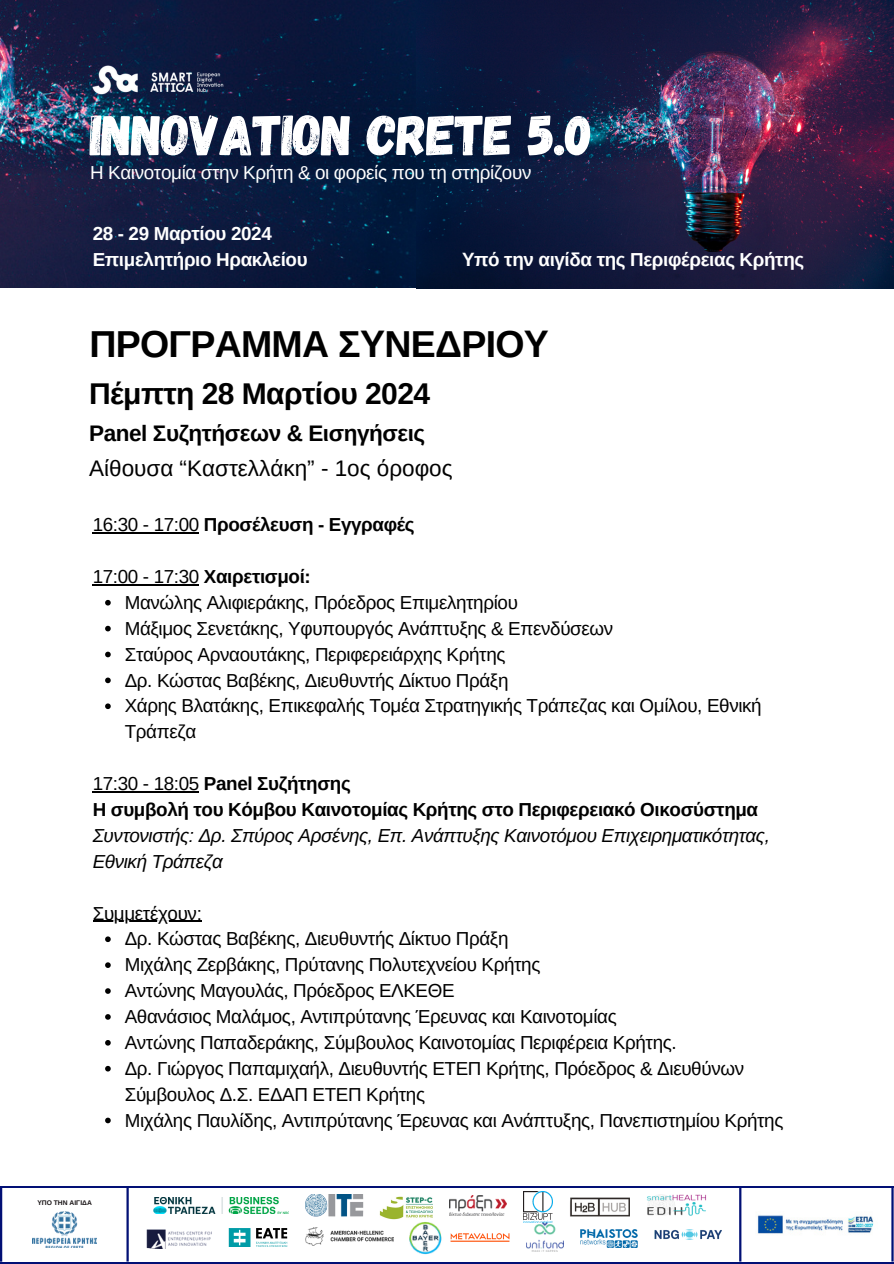
<style>
.page{position:relative;width:894px;height:1264px;background:#fff}
.page>*{position:absolute;margin:0;border:0;box-sizing:border-box;transform-origin:0 0}
.t1{font:56.85px "Gagalin";letter-spacing:-.02em;color:#fff}
.t2{font:700 37.5px "Arimo";letter-spacing:-.02em;color:#000}
.t3{font:700 30px "Arimo";letter-spacing:-.02em;color:#000}
.t4{font:22.5px "Arimo";color:#000}
.t5{font:700 22.5px "Arimo";letter-spacing:-.02em;color:#000}
.t6{font:18.75px/25.8px "Arimo";letter-spacing:-.02em;color:#000}
.t7{font:700 18.75px "Arimo";letter-spacing:-.02em;color:#000}
.t8{font:italic 18.75px/25.8px "Arimo";letter-spacing:-.02em;color:#000}
.t9{font:700 18.75px/25.8px "Arimo";letter-spacing:-.02em;color:#fff}
.t10{font:18.75px "Arimo";letter-spacing:-.02em;color:#fff}
.t11{font:700 6.75px "Arimo";color:#181315}
.s1{font-weight:400}
</style>
<div class="page">
<img style="left:0;top:0;width:416px;height:287px">
<img style="left:416px;top:0;width:477px;height:288px">
<img style="left:89px;top:42px;width:157px;height:64px">
<div style="left:0;top:1185px;width:893px;height:78px;background:linear-gradient(to right,#fefefe,#fff)"></div>
<div style="left:0;top:1187px;width:893px;height:74px;background:#fff"></div>
<hr style="left:739px;top:1187px;width:2px;height:74px;background:#021075">
<img style="left:757px;top:1215px;width:117px;height:19px">
<img style="left:305px;top:1194px;width:58px;height:23px">
<img style="left:570px;top:1197px;width:59px;height:19px">
<img style="left:449px;top:1195px;width:57px;height:20px">
<img style="left:409px;top:1214px;width:33px;height:41px">
<img style="left:451px;top:1233px;width:58px;height:9px">
<img style="left:526px;top:1222px;width:37px;height:29px">
<img style="left:146px;top:1229px;width:65px;height:19px">
<img style="left:647px;top:1194px;width:59px;height:22px">
<img style="left:379px;top:1196px;width:53px;height:23px">
<img style="left:305px;top:1227px;width:88px;height:18px">
<img style="left:229px;top:1228px;width:58px;height:18px">
<img style="left:523px;top:1191px;width:29px;height:30px">
<img style="left:154px;top:1197px;width:135px;height:16px">
<img style="left:580px;top:1229px;width:57px;height:18px">
<img style="left:654px;top:1229px;width:67px;height:11px">
<hr style="left:126px;top:1187px;width:3px;height:74px;background:#021075">
<img style="left:32px;top:1211px;width:65px;height:36px">
<hr style="left:0;top:1187px;width:2px;height:74px;background:#021075">
<hr style="left:891px;top:1187px;width:2px;height:74px;background:#021075">
<hr style="left:93px;top:532px;width:106px;height:1px;background:#000">
<hr style="left:93px;top:584px;width:106px;height:1px;background:#000">
<svg style="left:105px;top:600px;width:6px;height:5px"></svg>
<svg style="left:105px;top:625px;width:6px;height:6px"></svg>
<svg style="left:105px;top:651px;width:6px;height:6px"></svg>
<svg style="left:105px;top:677px;width:6px;height:6px"></svg>
<svg style="left:105px;top:703px;width:6px;height:6px"></svg>
<hr style="left:93px;top:791px;width:106px;height:1px;background:#000">
<hr style="left:93px;top:920px;width:108px;height:1px;background:#000">
<svg style="left:105px;top:936px;width:6px;height:6px"></svg>
<svg style="left:105px;top:962px;width:6px;height:5px"></svg>
<svg style="left:105px;top:988px;width:6px;height:5px"></svg>
<svg style="left:105px;top:1014px;width:6px;height:5px"></svg>
<svg style="left:105px;top:1040px;width:6px;height:5px"></svg>
<svg style="left:105px;top:1065px;width:6px;height:6px"></svg>
<svg style="left:105px;top:1117px;width:6px;height:6px"></svg>
<p class="t1" style="left:90px;top:98px;width:504px">INNOVATION CRETE 5.0</p>
<p class="t10" style="left:90px;top:162px;width:442px">Η Καινοτομία στην Κρήτη &amp; οι φορείς που τη στηρίζουν</p>
<h1 class="t9" style="left:93px;top:220px;width:216px">28 - 29 Μαρτίου 2024<br>Επιμελητήριο Ηρακλείου</h1>
<p class="t9" style="left:462px;top:246px;width:343px">Υπό την αιγίδα της Περιφέρειας Κρήτης</p>
<p class="t2" style="left:89px;top:323px;width:461px">ΠΡΟΓΡΑΜΜΑ ΣΥΝΕΔΡΙΟΥ</p>
<p class="t3" style="left:89px;top:377px;width:342px">Πέμπτη 28 Μαρτίου 2024</p>
<p class="t5" style="left:89px;top:420px;width:337px">Panel Συζητήσεων &amp; Εισηγήσεις</p>
<p class="t4" style="left:89px;top:455px;width:365px">Αίθουσα “Καστελλάκη” - 1ος όροφος</p>
<p class="t7" style="left:93px;top:514px;width:323px"><span class="s1">16:30 - 17:00</span> Προσέλευση - Εγγραφές</p>
<p class="t7" style="left:93px;top:566px;width:220px"><span class="s1">17:00 - 17:30</span> Χαιρετισμοί:</p>
<p class="t6" style="left:125px;top:589px;width:394px">Μανώλης Αλιφιεράκης, Πρόεδρος Επιμελητηρίου</p>
<p class="t6" style="left:125px;top:615px;width:490px">Μάξιμος Σενετάκης, Υφυπουργός Ανάπτυξης &amp; Επενδύσεων</p>
<p class="t6" style="left:125px;top:641px;width:382px">Σταύρος Αρναουτάκης, Περιφερειάρχης Κρήτης</p>
<p class="t6" style="left:125px;top:667px;width:385px">Δρ. Κώστας Βαβέκης, Διευθυντής Δίκτυο Πράξη</p>
<p class="t6" style="left:125px;top:693px;width:638px">Χάρης Βλατάκης, Επικεφαλής Τομέα Στρατηγικής Τράπεζας και Ομίλου, Εθνική<br>Τράπεζα</p>
<p class="t7" style="left:93px;top:773px;width:259px"><span class="s1">17:30 - 18:05</span> Panel Συζήτησης</p>
<p class="t7" style="left:93px;top:799px;width:666px">Η συμβολή του Κόμβου Καινοτομίας Κρήτης στο Περιφερειακό Οικοσύστημα</p>
<p class="t8" style="left:93px;top:822px;width:678px">Συντονιστής: Δρ. Σπύρος Αρσένης, Επ. Ανάπτυξης Καινοτόμου Επιχειρηματικότητας,<br>Εθνική Τράπεζα</p>
<p class="t6" style="left:93px;top:900px;width:111px">Συμμετέχουν:</p>
<p class="t6" style="left:125px;top:926px;width:385px">Δρ. Κώστας Βαβέκης, Διευθυντής Δίκτυο Πράξη</p>
<p class="t6" style="left:125px;top:951px;width:417px">Μιχάλης Ζερβάκης, Πρύτανης Πολυτεχνείου Κρήτης</p>
<p class="t6" style="left:125px;top:977px;width:331px">Αντώνης Μαγουλάς, Πρόεδρος ΕΛΚΕΘΕ</p>
<p class="t6" style="left:125px;top:1003px;width:493px">Αθανάσιος Μαλάμος, Αντιπρύτανης Έρευνας και Καινοτομίας</p>
<p class="t6" style="left:125px;top:1029px;width:553px">Αντώνης Παπαδεράκης, Σύμβουλος Καινοτομίας Περιφέρεια Κρήτης.</p>
<p class="t6" style="left:125px;top:1055px;width:620px">Δρ. Γιώργος Παπαμιχαήλ, Διευθυντής ΕΤΕΠ Κρήτης, Πρόεδρος &amp; Διευθύνων<br>Σύμβουλος Δ.Σ. ΕΔΑΠ ΕΤΕΠ Κρήτης</p>
<p class="t6" style="left:125px;top:1107px;width:660px">Μιχάλης Παυλίδης, Αντιπρύτανης Έρευνας και Ανάπτυξης, Πανεπιστημίου Κρήτης</p>
<p class="t11" style="left:37px;top:1198px;width:56px">ΥΠΟ ΤΗΝ ΑΙΓΙΔΑ</p>
</div>
